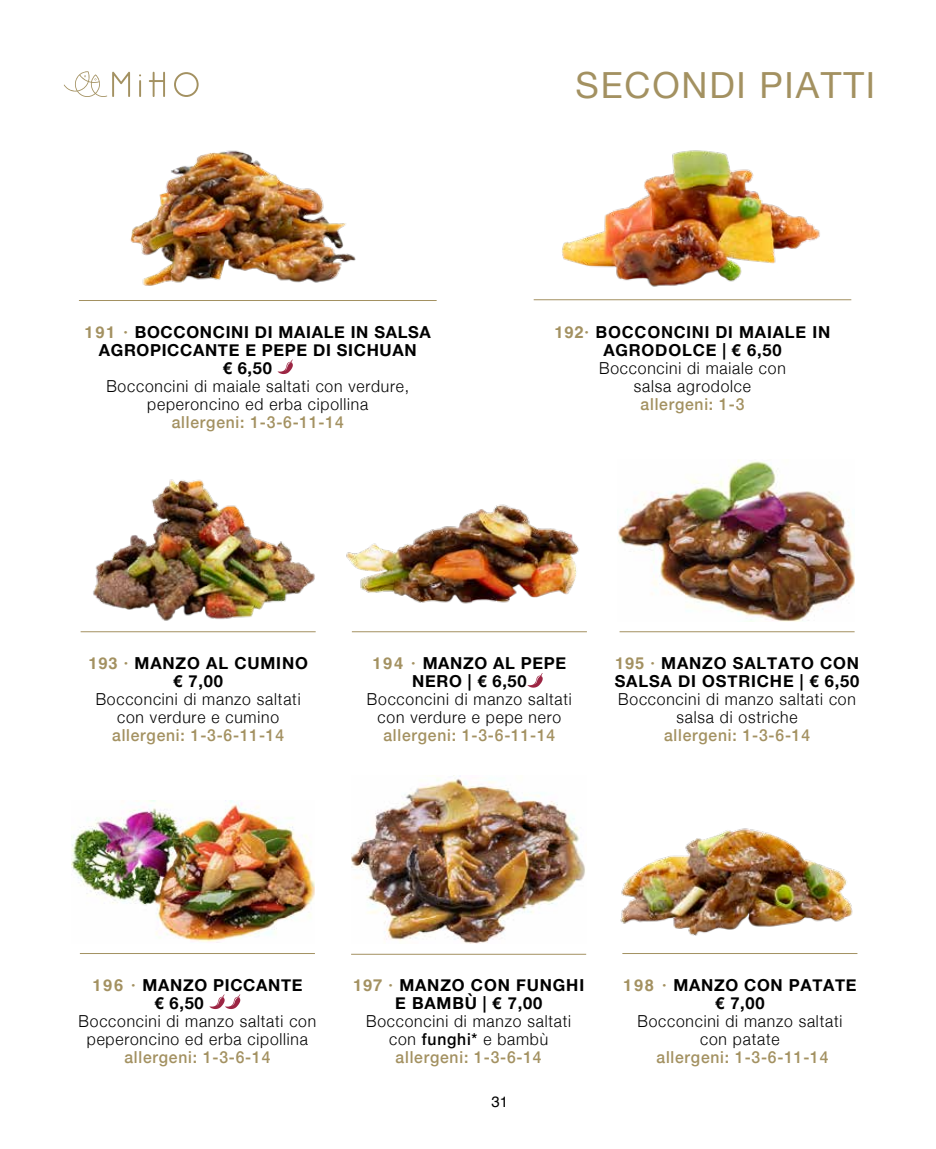
<style>
.page{position:relative;width:936px;height:1149px;background:#fff}
.page>*{position:absolute;margin:0;border:0;box-sizing:border-box;transform-origin:0 0}
.t1{font:36px "Helvetica Neue";letter-spacing:.05em;color:#a39161}
.t2{font:300 16.5px/18px "Helvetica Neue";letter-spacing:.05em;color:#000;text-align:center;scale:.95 1}
.t3{font:700 16.5px/18px "Helvetica Neue";letter-spacing:.04em;color:#000;text-align:center}
.t4{font:500 16.5px "Helvetica Neue";letter-spacing:.05em;color:#a39161;scale:.95 1}
.t5{font:700 16.5px "Helvetica";letter-spacing:.05em;color:#000}
.t6{font:15px "Helvetica";color:#000}
.s1{font-family:"Helvetica";color:#a39161}
.s2{color:#a39161}
.s3{font-family:"Helvetica Neue"}
.s4{font-weight:500}
.s5{font-weight:500;color:#a39161}
</style>
<div class="page">
<svg style="left:149px;top:72px;width:16px;height:25px"></svg>
<svg style="left:174px;top:72px;width:24px;height:25px"></svg>
<svg style="left:139px;top:74px;width:2px;height:23px"></svg>
<svg style="left:64px;top:71px;width:66px;height:26px"></svg>
<svg style="left:209px;top:994px;width:31px;height:14px"></svg>
<hr style="left:80px;top:952px;width:235px;height:1px;background:#a39161">
<hr style="left:622px;top:952px;width:235px;height:1px;background:#a39161">
<hr style="left:351px;top:953px;width:235px;height:1px;background:#a39161">
<img style="left:71px;top:800px;width:244px;height:143px">
<img style="left:620px;top:828px;width:233px;height:108px">
<img style="left:351px;top:775px;width:234px;height:168px">
<img style="left:618px;top:459px;width:236px;height:162px">
<img style="left:93px;top:479px;width:222px;height:142px">
<hr style="left:619px;top:631px;width:235px;height:1px;background:#a39161">
<hr style="left:81px;top:631px;width:234px;height:1px;background:#a39161">
<hr style="left:352px;top:631px;width:235px;height:1px;background:#a39161">
<img style="left:346px;top:504px;width:234px;height:100px">
<svg style="left:527px;top:673px;width:15px;height:14px"></svg>
<svg style="left:277px;top:359px;width:16px;height:15px"></svg>
<hr style="left:79px;top:300px;width:357px;height:1px;background:#a39161">
<hr style="left:533px;top:299px;width:318px;height:1px;background:#a39161">
<img style="left:130px;top:150px;width:226px;height:136px">
<img style="left:562px;top:150px;width:258px;height:137px">
<p class="t3" style="left:85px;top:323px;width:348px"><span class="s1">191 ·</span> BOCCONCINI DI MAIALE IN SALSA</p>
<p class="t3" style="left:99px;top:341px;width:319px">AGROPICCANTE E PEPE DI SICHUAN</p>
<p class="t3" style="left:223px;top:359px;width:51px">€ 6,50</p>
<p class="t2" style="left:106px;top:376px;width:320px">Bocconcini di maiale saltati con verdure, peperoncino ed erba cipollina</p>
<p class="t4" style="left:172px;top:409px;width:182px">allergeni: 1-3-6-11-14</p>
<h1 class="t1" style="left:575px;top:59px;width:301px">SECONDI PIATTI</h1>
<p class="t5" style="left:554px;top:322px;width:277px"><span class="s2">192·</span> BOCCONCINI DI <span class="s3">MAIALE IN</span></p>
<p class="t3" style="left:603px;top:341px;width:180px">AGRODOLCE | € 6,50</p>
<p class="t2" style="left:599px;top:358px;width:198px">Bocconcini di maiale con salsa agrodolce</p>
<p class="t4" style="left:640px;top:391px;width:111px">allergeni: 1-3</p>
<p class="t3" style="left:88px;top:654px;width:221px"><span class="s1">193 ·</span> MANZO AL CUMINO € 7,00</p>
<p class="t2" style="left:96px;top:689px;width:217px">Bocconcini di manzo saltati con verdure e cumino</p>
<p class="t4" style="left:112px;top:722px;width:182px">allergeni: 1-3-6-11-14</p>
<p class="t3" style="left:372px;top:654px;width:195px"><span class="s1">194 ·</span> MANZO AL PEPE<br>NERO | € 6,50</p>
<p class="t2" style="left:367px;top:689px;width:217px">Bocconcini di manzo saltati con verdure e pepe nero</p>
<p class="t4" style="left:383px;top:722px;width:182px">allergeni: 1-3-6-11-14</p>
<p class="t3" style="left:614px;top:654px;width:246px;text-align:left"><span class="s1">195 ·</span> MANZO SALTATO CON<br>SALSA DI OSTRICHE | € 6,50</p>
<p class="t2" style="left:618px;top:689px;width:252px">Bocconcini di manzo saltati con salsa di ostriche</p>
<p class="t4" style="left:664px;top:722px;width:155px">allergeni: 1-3-6-14</p>
<p class="t3" style="left:154px;top:976px;width:149px;text-align:left;text-indent:-62px"><span class="s1">196 ·</span> MANZO PICCANTE € 6,50</p>
<p class="t2" style="left:79px;top:1010px;width:252px">Bocconcini di manzo saltati con peperoncino ed erba cipollina</p>
<p class="t4" style="left:124px;top:1043px;width:155px">allergeni: 1-3-6-14</p>
<p class="t3" style="left:353px;top:976px;width:232px"><span class="s1">197 ·</span> MANZO CON FUNGHI<br>E BAMBÙ | € 7,00</p>
<p class="t2" style="left:366px;top:1010px;width:217px">Bocconcini di manzo saltati con <span class="s4">funghi*</span> e bambù <span class="s5">allergeni: 1-3-6-14</span></p>
<p class="t6" style="left:491px;top:1089px;width:18px">31</p>
<p class="t3" style="left:623px;top:976px;width:235px"><span class="s1">198 ·</span> MANZO CON PATATE € 7,00</p>
<p class="t2" style="left:637px;top:1010px;width:217px">Bocconcini di manzo saltati con patate</p>
<p class="t4" style="left:656px;top:1043px;width:182px">allergeni: 1-3-6-11-14</p>
</div>
